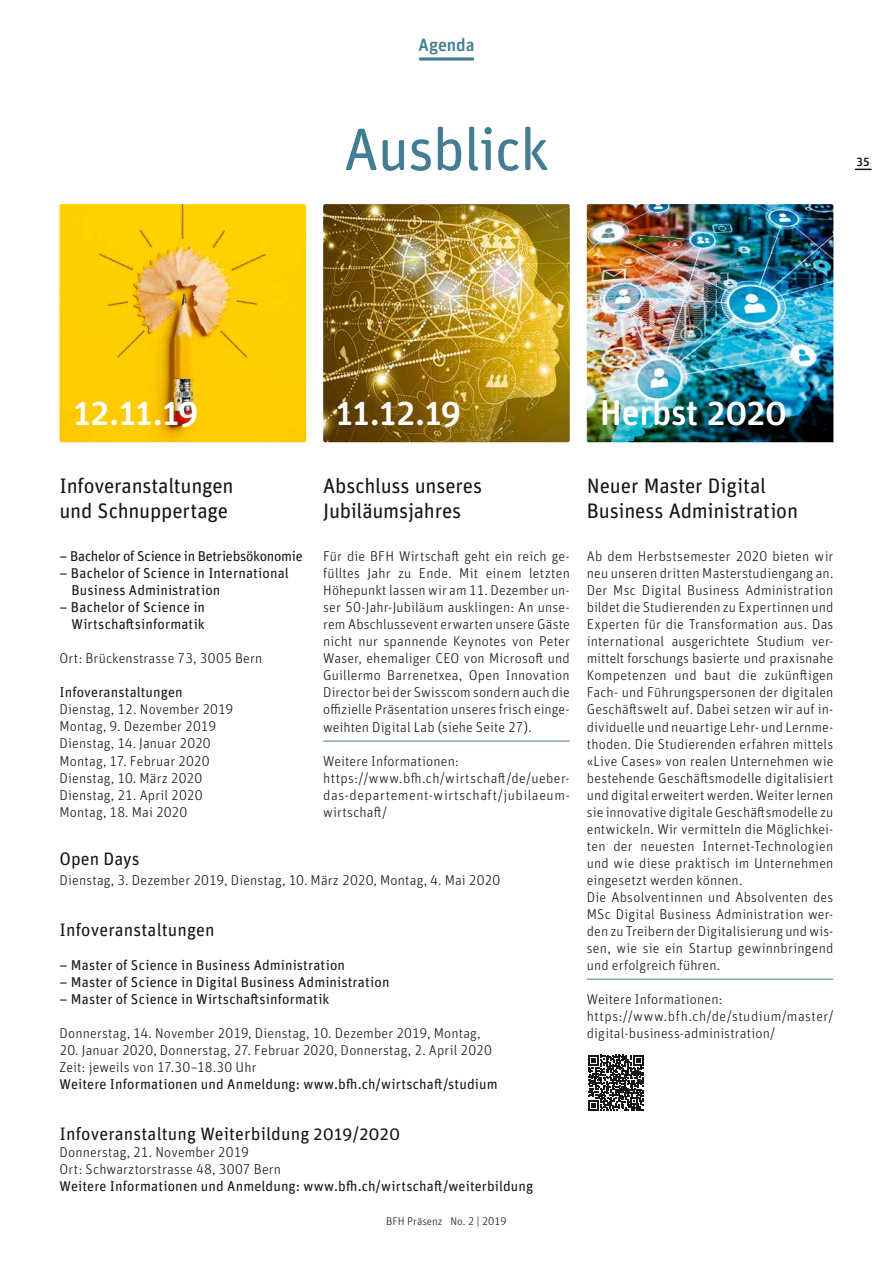
<style>
.page{position:relative;width:893px;height:1263px;background:#fff}
.page>*{position:absolute;margin:0;border:0;box-sizing:border-box;transform-origin:0 0}
.t1{font:60px "Unit Rounded Pro";letter-spacing:-.025em;color:#427d94}
.t2{font:500 36px "Unit Rounded Pro";letter-spacing:-.01em;color:#fff}
.t3{font:21px/25.2px "Unit Rounded Pro";letter-spacing:-.01em;color:#181716}
.t4{font:18px "Unit Rounded Pro";letter-spacing:.005em;color:#181716}
.t5{font:500 18px "Unit Rounded Pro";letter-spacing:-.005em;color:#427d94}
.t6{font:300 14.25px/17px "Unit Rounded Pro";letter-spacing:.01em;color:#181716}
.t7{font:14.25px/17px "Unit Rounded Pro";letter-spacing:.01em;color:#181716}
.t8{font:300 14.25px/17px "Unit Rounded Pro";letter-spacing:.03em;color:#181716}
.t9{font:14.25px "Unit Rounded Pro";letter-spacing:-.02em;color:#181716}
.t10{font:500 12px "Unit Rounded Pro";color:#181716}
.t11{font:300 11.25px "Unit Rounded Pro";color:#181716}
</style>
<div class="page">
<img style="left:60px;top:204px;width:246px;height:238px">
<svg style="left:855px;top:169px;width:16px;height:1px"></svg>
<svg style="left:419px;top:57px;width:55px;height:4px"></svg>
<img style="left:587px;top:204px;width:246px;height:238px">
<hr style="left:323px;top:741px;width:247px;height:1px;background:#427d94">
<img style="left:323px;top:204px;width:247px;height:238px">
<hr style="left:587px;top:979px;width:246px;height:1px;background:#427d94">
<svg style="left:588px;top:1055px;width:55px;height:55px"></svg>
<p class="t5" style="left:418px;top:32px;width:57px">Agenda</p>
<h1 class="t1" style="left:344px;top:108px;width:207px">Ausblick</h1>
<p class="t10" style="left:857px;top:153px;width:15px">35</p>
<h2 class="t2" style="left:74px;top:387px;width:127px">12.11.19</h2>
<h2 class="t2" style="left:336px;top:387px;width:127px">11.12.19</h2>
<h2 class="t2" style="left:600px;top:387px;width:189px">Herbst 2020</h2>
<h3 class="t3" style="left:60px;top:472px;width:176px">Infoveranstaltungen und Schnuppertage</h3>
<p class="t9" style="left:60px;top:547px;width:245px">– Bachelor of Science in Betriebsökonomie</p>
<p class="t7" style="left:72px;top:564px;width:219px;text-indent:-12px">– Bachelor of Science in International<br>Business Administration</p>
<p class="t7" style="left:60px;top:598px;width:147px;text-align:right">– Bachelor of Science in<br>Wirtschaftsinformatik</p>
<p class="t6" style="left:60px;top:650px;width:204px">Ort: Brückenstrasse 73, 3005 Bern</p>
<p class="t7" style="left:60px;top:683px;width:125px">Infoveranstaltungen</p>
<p class="t6" style="left:60px;top:701px;width:175px">Dienstag, 12. November 2019<br>Montag, 9. Dezember 2019<br>Dienstag, 14. Januar 2020<br>Montag, 17. Februar 2020<br>Dienstag, 10. März 2020<br>Dienstag, 21. April 2020<br>Montag, 18. Mai 2020</p>
<h3 class="t3" style="left:323px;top:472px;width:161px">Abschluss unseres<br>Jubiläumsjahres</h3>
<p class="t6" style="left:323px;top:548px;width:248px;text-align:justify">Für die BFH Wirtschaft geht ein reich ge&shy;fülltes Jahr zu Ende. Mit einem letzten Höhepunkt lassen wir am 11. Dezember un&shy;ser 50-Jahr-Jubiläum ausklingen: An unse&shy;rem Abschlussevent erwarten unsere Gäste nicht nur spannende Keynotes von Peter Waser, ehemaliger CEO von Microsoft und Guillermo Barrenetxea, Open Innovation Director bei der Swisscom sondern auch die offizielle Präsentation unseres frisch einge&shy;weihten Digital Lab (siehe Seite 27).</p>
<p class="t8" style="left:323px;top:752px;width:248px">Weitere Informationen: https://www.bfh.ch/wirtschaft/de/ueber&shy;das-departement-wirtschaft/jubilaeum&shy;wirtschaft/</p>
<p class="t4" style="left:60px;top:846px;width:82px">Open Days</p>
<p class="t6" style="left:60px;top:871px;width:442px">Dienstag, 3. Dezember 2019, Dienstag, 10. März 2020, Montag, 4. Mai 2020</p>
<p class="t4" style="left:60px;top:917px;width:157px">Infoveranstaltungen</p>
<p class="t7" style="left:60px;top:955px;width:287px">– Master of Science in Business Administration</p>
<p class="t7" style="left:60px;top:972px;width:331px">– Master of Science in Digital Business Administration</p>
<p class="t7" style="left:60px;top:989px;width:271px">– Master of Science in Wirtschaftsinformatik</p>
<p class="t6" style="left:60px;top:1024px;width:423px">Donnerstag, 14. November 2019, Dienstag, 10. Dezember 2019, Montag,</p>
<p class="t6" style="left:60px;top:1041px;width:434px">20. Januar 2020, Donnerstag, 27. Februar 2020, Donnerstag, 2. April 2020<br>Zeit: jeweils von 17.30–18.30 Uhr</p>
<p class="t7" style="left:60px;top:1074px;width:440px">Weitere Informationen und Anmeldung: www.bfh.ch/wirtschaft/studium</p>
<p class="t4" style="left:60px;top:1121px;width:342px">Infoveranstaltung Weiterbildung 2019/2020</p>
<p class="t6" style="left:60px;top:1143px;width:223px">Donnerstag, 21. November 2019<br>Ort: Schwarztorstrasse 48, 3007 Bern</p>
<p class="t7" style="left:60px;top:1177px;width:475px">Weitere Informationen und Anmeldung: www.bfh.ch/wirtschaft/weiterbildung</p>
<p class="t11" style="left:386px;top:1213px;width:122px">BFH Präsenz No. 2 | 2019</p>
<h3 class="t3" style="left:587px;top:472px;width:213px">Neuer Master Digital<br>Business Administration</h3>
<p class="t6" style="left:587px;top:548px;width:248px">Ab dem Herbstsemester 2020 bieten wir neu unseren dritten Masterstudiengang an.<br>Der Msc Digital Business Administration bildet die Studierenden zu Expertinnen und Experten für die Transformation aus. Das international ausgerichtete Studium ver&shy;mittelt forschungs basierte und praxisnahe Kompetenzen und baut die zukünftigen Fach- und Führungspersonen der digitalen Geschäftswelt auf. Dabei setzen wir auf in&shy;dividuelle und neuartige Lehr- und Lernme&shy;thoden. Die Studierenden erfahren mittels «Live Cases» von realen Unternehmen wie bestehende Geschäftsmodelle digitalisiert und digital erweitert werden. Weiter lernen sie innovative digitale Geschäftsmodelle zu entwickeln. Wir vermitteln die Möglichkei&shy;ten der neuesten Internet-Technologien und wie diese praktisch im Unternehmen eingesetzt werden können.<br>Die Absolventinnen und Absolventen des MSc Digital Business Administration wer&shy;den zu Treibern der Digitalisierung und wis&shy;sen, wie sie ein Startup gewinnbringend und erfolgreich führen.</p>
<p class="t6" style="left:587px;top:990px;width:248px">Weitere Informationen: https://www.bfh.ch/de/studium/master/ digital-business-administration/</p>
</div>
